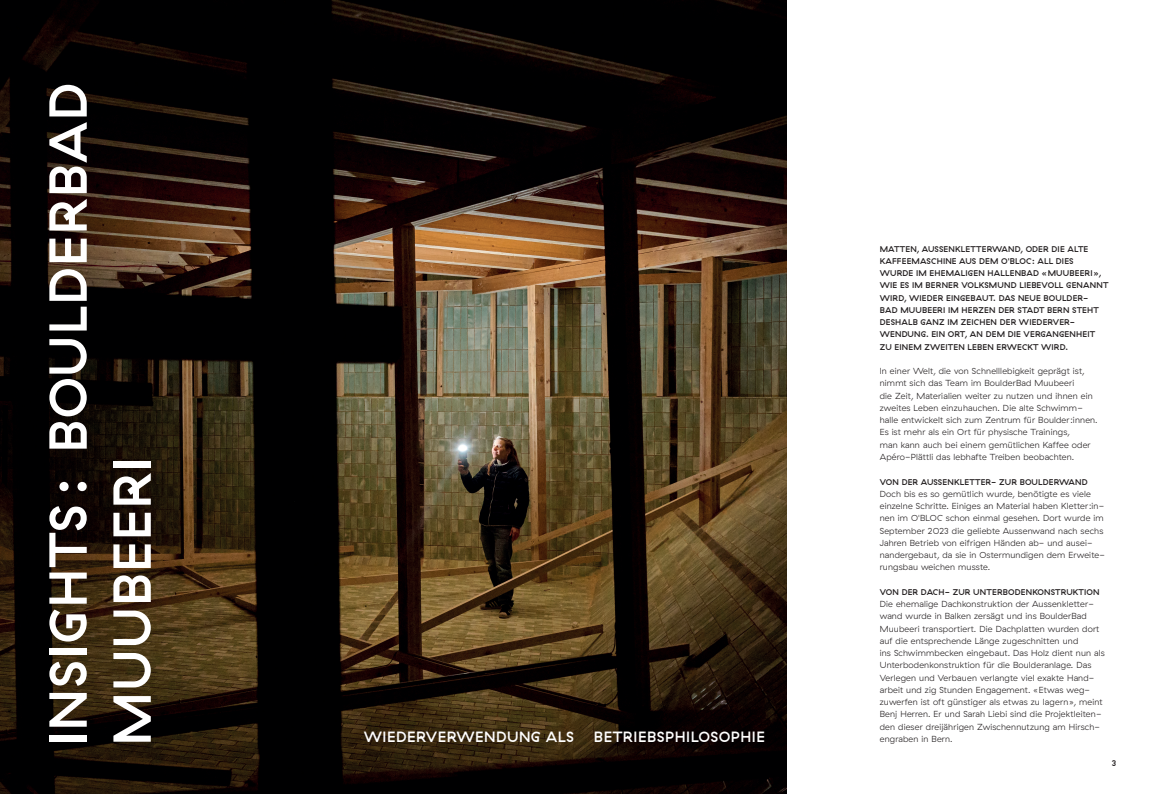
<style>
.page{position:relative;width:1166px;height:794px;background:#fff}
.page>*{position:absolute;margin:0;border:0;box-sizing:border-box;transform-origin:0 0}
.t1{font:500 53.38px "GT Haptik";letter-spacing:.02em;color:#fff}
.t2{font:500 14.88px "GT Haptik";letter-spacing:.035em;color:#fff}
.t3{font:300 8.75px/12.2px "GT Haptik";letter-spacing:.02em;color:#231f20}
.t4{font:500 8.31px/12.2px "GT Haptik";letter-spacing:.02em;color:#231f20}
</style>
<div class="page">
<img style="left:0;top:0;width:787px;height:794px">
<h1 class="t1" style="left:36px;top:746px;width:665px;rotate:-90deg">INSIGHTS: BOULDERBAD</h1>
<h1 class="t1" style="left:100px;top:746px;width:290px;rotate:-90deg">MUUBEERI</h1>
<h2 class="t2" style="left:364px;top:727px;width:212px">WIEDERVERWENDUNG ALS</h2>
<h2 class="t2" style="left:594px;top:727px;width:172px">BETRIEBSPHILOSOPHIE</h2>
<p class="t4" style="left:880px;top:243px;width:230px">MATTEN, AUSSENKLETTERWAND, ODER DIE ALTE KAFFEEMASCHINE AUS DEM O'BLOC: ALL DIES WURDE IM EHEMALIGEN HALLENBAD «MUUBEERI», WIE ES IM BERNER VOLKSMUND LIEBEVOLL GENANNT WIRD, WIEDER EINGEBAUT. DAS NEUE BOULDER-<br>BAD MUUBEERI IM HERZEN DER STADT BERN STEHT DESHALB GANZ IM ZEICHEN DER WIEDERVER-WENDUNG. EIN ORT, AN DEM DIE VERGANGENHEIT ZU EINEM ZWEITEN LEBEN ERWECKT WIRD.</p>
<p class="t3" style="left:880px;top:365px;width:219px">In einer Welt, die von Schnelllebigkeit geprägt ist, nimmt sich das Team im BoulderBad Muubeeri<br>die Zeit, Materialien weiter zu nutzen und ihnen ein zweites Leben einzuhauchen. Die alte Schwimm&shy;halle entwickelt sich zum Zentrum für Boulder:innen.<br>Es ist mehr als ein Ort für physische Trainings,<br>man kann auch bei einem gemütlichen Kaffee oder Apéro-Plättli das lebhafte Treiben beobachten.</p>
<p class="t4" style="left:880px;top:475px;width:209px">VON DER AUSSENKLETTER- ZUR BOULDERWAND</p>
<p class="t3" style="left:880px;top:488px;width:227px">Doch bis es so gemütlich wurde, benötigte es viele einzelne Schritte. Einiges an Material haben Kletter:in&shy;nen im O'BLOC schon einmal gesehen. Dort wurde im September 2023 die geliebte Aussenwand nach sechs Jahren Betrieb von eifrigen Händen ab- und ausei&shy;nandergebaut, da sie in Ostermundigen dem Erweite&shy;rungsbau weichen musste.</p>
<p class="t4" style="left:880px;top:586px;width:221px">VON DER DACH- ZUR UNTERBODENKONSTRUKTION</p>
<p class="t3" style="left:880px;top:598px;width:227px">Die ehemalige Dachkonstruktion der Aussenkletter&shy;wand wurde in Balken zersägt und ins BoulderBad Muubeeri transportiert. Die Dachplatten wurden dort auf die entsprechende Länge zugeschnitten und<br>ins Schwimmbecken eingebaut. Das Holz dient nun als Unterbodenkonstruktion für die Boulderanlage. Das Verlegen und Verbauen verlangte viel exakte Hand&shy;arbeit und zig Stunden Engagement. «Etwas weg&shy;zuwerfen ist oft günstiger als etwas zu lagern», meint Benj Herren. Er und Sarah Liebi sind die Projektleiten&shy;den dieser dreijährigen Zwischennutzung am Hirsch-</p>
<p class="t3" style="left:880px;top:733px;width:74px">engraben in Bern.</p>
<p class="t4" style="left:1112px;top:757px;width:6px">3</p>
</div>
